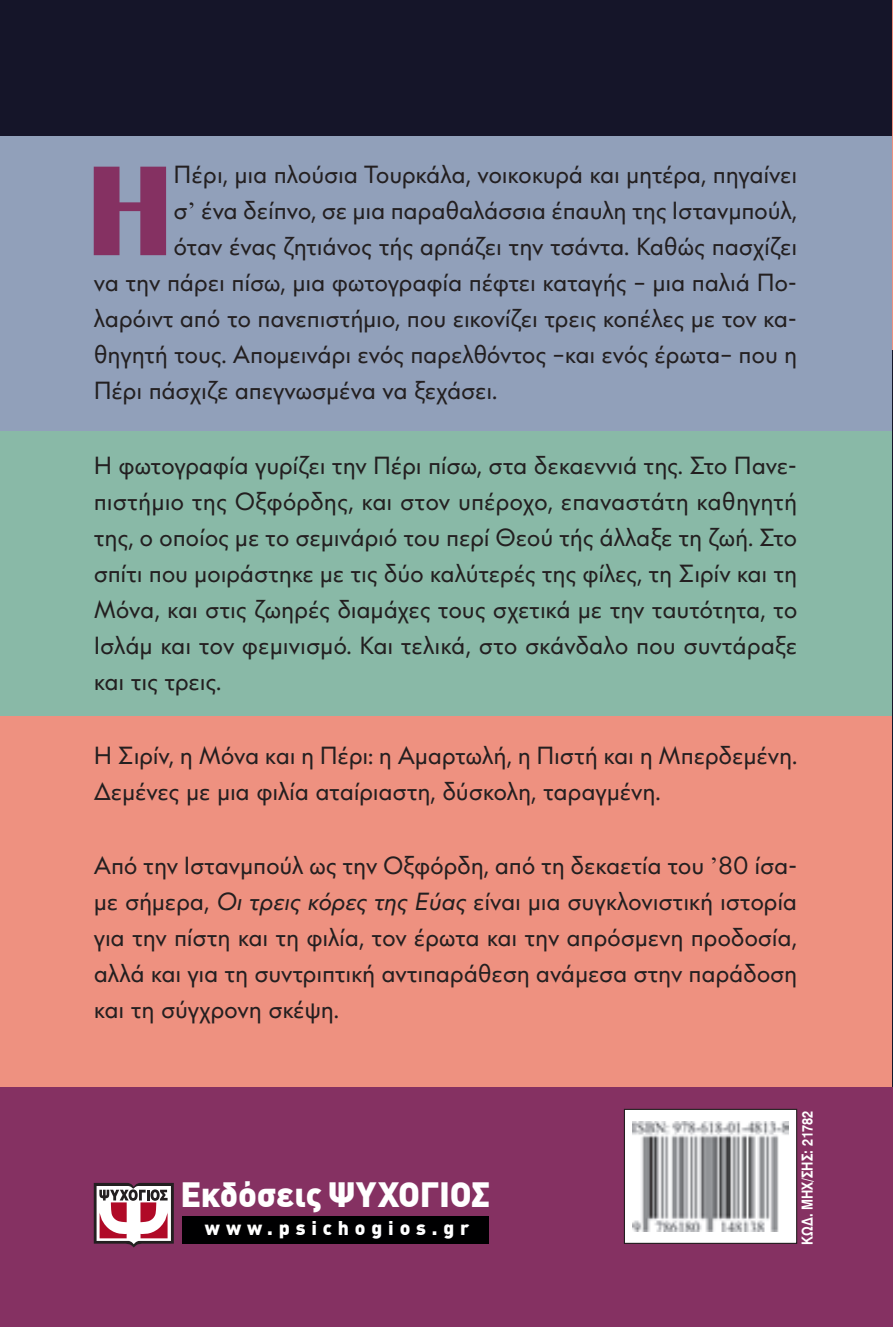
<style>
.page{position:relative;width:893px;height:1327px;background:#fff}
.page>*{position:absolute;margin:0;border:0;box-sizing:border-box;transform-origin:0 0}
.t1{font:900 132.75px "CF Bright";color:#853162}
.t2{font:900 34.43px "DIN Greek";letter-spacing:-.01em;color:#fff}
.t3{font:24.75px/36px "CF Panoptik";letter-spacing:-.01em;color:#231f20;text-align:justify}
.t4{font:900 19.57px "DIN Greek";letter-spacing:.3em;color:#fff}
.t5{font:14.62px "UB Helvetica Bold";color:#fff;scale:.85 1}
.s1{font-family:"Times New Roman"}
.s2{font-style:italic}
</style>
<div class="page">
<div style="left:0;top:407px;width:893px;height:333px;background:#89b9a7"></div>
<div style="left:0;top:111px;width:893px;height:320px;background:#91a0ba"></div>
<div style="left:0;top:716px;width:893px;height:383px;background:#ee9180"></div>
<div style="left:0;top:0;width:893px;height:135px;background:#151529"></div>
<hr style="left:892px;top:344px;width:1px;height:748px;background:#151529">
<hr style="left:892px;top:0;width:1px;height:349px;background:#ee9180">
<div style="left:0;top:1088px;width:893px;height:239px;background:#853162"></div>
<div style="left:624px;top:1109px;width:173px;height:134px;background:#fff"></div>
<img style="left:633px;top:1121px;width:155px;height:110px">
<div style="left:624px;top:1109px;width:173px;height:135px;border:1px solid #231f20"></div>
<div style="left:182px;top:1216px;width:307px;height:28px;background:#000001"></div>
<svg style="left:94px;top:1183px;width:80px;height:64px;background:#b48d96"></svg>
<p class="t1" style="left:86px;top:110px;width:89px">Η</p>
<p class="t3" style="left:174px;top:157px;width:625px">Πέρι, μια πλούσια Τουρκάλα, νοικοκυρά και μητέρα, πηγαίνει</p>
<p class="t3" style="left:174px;top:193px;width:625px">σ<span class="s1">’</span> ένα δείπνο, σε μια παραθαλάσσια έπαυλη της Ιστανμπούλ,</p>
<p class="t3" style="left:174px;top:229px;width:625px">όταν ένας ζητιάνος τής αρπάζει την τσάντα. Καθώς πασχίζει</p>
<p class="t3" style="left:94px;top:265px;width:705px">να την πάρει πίσω, μια φωτογραφία πέφτει καταγής – μια παλιά Πο-</p>
<p class="t3" style="left:94px;top:301px;width:705px">λαρόιντ από το πανεπιστήμιο, που εικονίζει τρεις κοπέλες με τον κα-</p>
<p class="t3" style="left:94px;top:337px;width:705px">θηγητή τους. Απομεινάρι ενός παρελθόντος –και ενός έρωτα– που η</p>
<p class="t3" style="left:94px;top:373px;width:405px">Πέρι πάσχιζε απεγνωσμένα να ξεχάσει.</p>
<p class="t3" style="left:94px;top:447px;width:705px">Η φωτογραφία γυρίζει την Πέρι πίσω, στα δεκαεννιά της. Στο Πανε&shy;πιστήμιο της Οξφόρδης, και στον υπέροχο, επαναστάτη καθηγητή της, ο οποίος με το σεμινάριό του περί Θεού τής άλλαξε τη ζωή. Στο σπίτι που μοιράστηκε με τις δύο καλύτερές της φίλες, τη Σιρίν και τη Μόνα, και στις ζωηρές διαμάχες τους σχετικά με την ταυτότητα, το Ισλάμ και τον φεμινισμό. Και τελικά, στο σκάνδαλο που συντάραξε και τις τρεις.</p>
<p class="t3" style="left:94px;top:738px;width:705px">Η Σιρίν, η Μόνα και η Πέρι: η Αμαρτωλή, η Πιστή και η Μπερδεμένη.<br>Δεμένες με μια φιλία αταίριαστη, δύσκολη, ταραγμένη.</p>
<p class="t3" style="left:94px;top:848px;width:705px">Από την Ιστανμπούλ ως την Οξφόρδη, από τη δεκαετία του <span class="s1">’</span>80 ίσα&shy;με σήμερα, <span class="s2">Οι τρεις κόρες της Εύας</span> είναι μια συγκλονιστική ιστορία για την πίστη και τη φιλία, τον έρωτα και την απρόσμενη προδοσία, αλλά και για τη συντριπτική αντιπαράθεση ανάμεσα στην παράδοση και τη σύγχρονη σκέψη.</p>
<p class="t2" style="left:180px;top:1174px;width:311px">Eκδόσεις ΨΥΧΟΓΙΟΣ</p>
<p class="t4" style="left:205px;top:1216px;width:266px">www.psichogios.gr</p>
<p class="t5" style="left:799px;top:1244px;width:159px;rotate:-90deg">KΩΔ. ΜΗΧ/ΣΗΣ: 21782</p>
</div>
